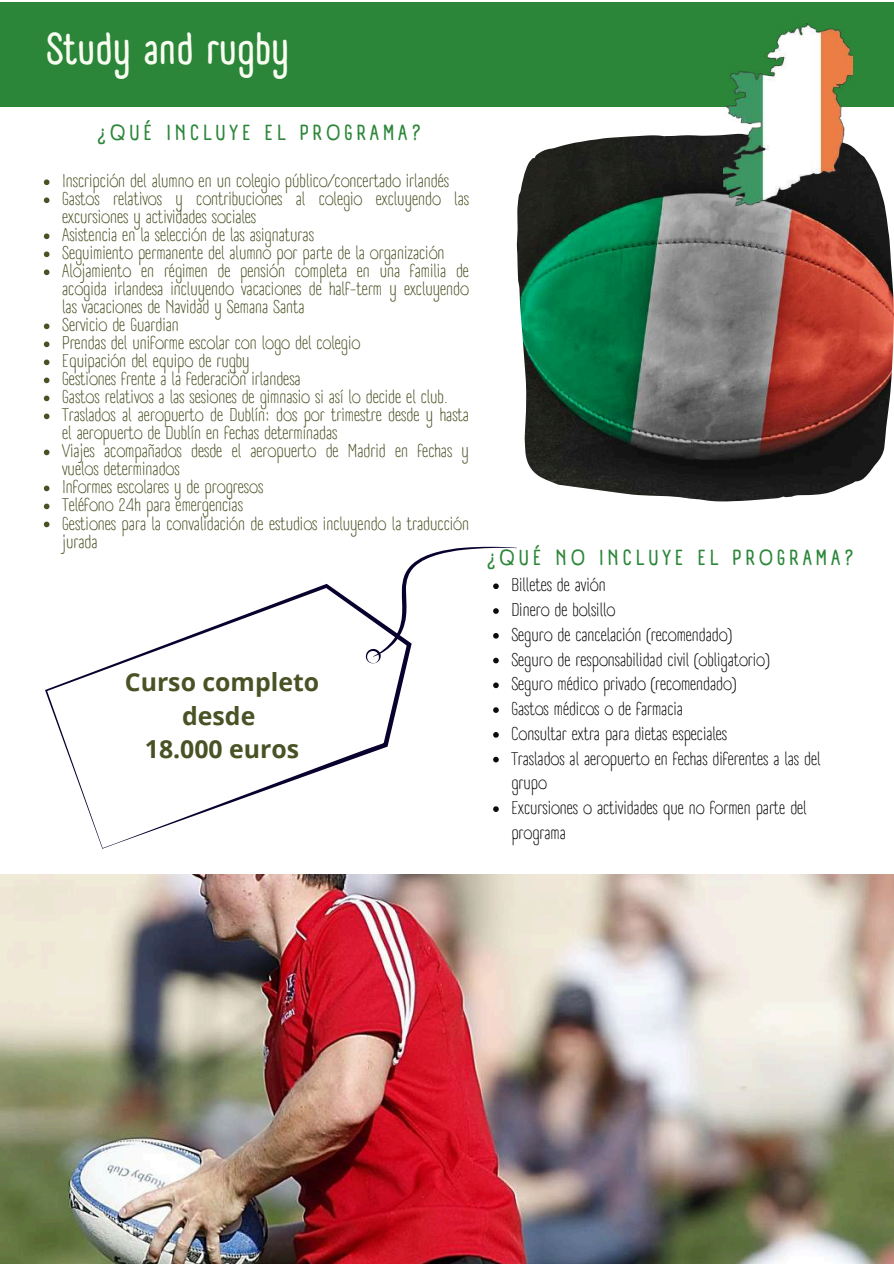
<style>
.page{position:relative;width:894px;height:1264px;background:#fff}
.page>*{position:absolute;margin:0;border:0;box-sizing:border-box;transform-origin:0 0}
.t1{font:700 43.5px "A Day Without Sun Text";color:#f9fdf1}
.t2{font:700 24.9px/33.8px "Open Sans";color:#485224;text-align:center}
.t3{font:700 21.3px "A Day Without Sun Text";letter-spacing:.19em;color:#2b8639}
.t4{font:18px/18px "A Day Without Sun Text";color:#485224}
.t5{font:18px/24.8px "A Day Without Sun Text";color:#0b0b0b}
</style>
<div class="page">
<img style="left:516px;top:135px;width:377px;height:366px">
<img style="left:0;top:874px;width:893px;height:389px">
<div style="left:0;top:3px;width:893px;height:104px;background:#2b8639"></div>
<svg style="left:45px;top:584px;width:362px;height:264px"></svg>
<svg style="left:366px;top:546px;width:150px;height:117px"></svg>
<svg style="left:493px;top:682px;width:5px;height:6px"></svg>
<svg style="left:493px;top:707px;width:5px;height:6px"></svg>
<svg style="left:493px;top:732px;width:5px;height:5px"></svg>
<svg style="left:493px;top:756px;width:5px;height:6px"></svg>
<svg style="left:493px;top:806px;width:5px;height:6px"></svg>
<img style="left:722px;top:24px;width:130px;height:181px">
<svg style="left:44px;top:179px;width:5px;height:6px"></svg>
<svg style="left:44px;top:197px;width:5px;height:6px"></svg>
<svg style="left:44px;top:233px;width:5px;height:6px"></svg>
<svg style="left:44px;top:251px;width:5px;height:6px"></svg>
<svg style="left:44px;top:269px;width:5px;height:6px"></svg>
<svg style="left:44px;top:323px;width:5px;height:6px"></svg>
<svg style="left:44px;top:341px;width:5px;height:6px"></svg>
<svg style="left:44px;top:359px;width:5px;height:6px"></svg>
<svg style="left:44px;top:377px;width:5px;height:6px"></svg>
<svg style="left:44px;top:395px;width:5px;height:6px"></svg>
<svg style="left:44px;top:413px;width:5px;height:6px"></svg>
<svg style="left:44px;top:449px;width:5px;height:6px"></svg>
<svg style="left:44px;top:485px;width:5px;height:6px"></svg>
<svg style="left:44px;top:503px;width:5px;height:6px"></svg>
<svg style="left:44px;top:521px;width:5px;height:6px"></svg>
<h1 class="t1" style="left:47px;top:23px;width:245px">Study and rugby</h1>
<p class="t3" style="left:97px;top:119px;width:325px">¿QUÉ INCLUYE EL PROGRAMA?</p>
<p class="t4" style="left:62px;top:172px;width:408px">Inscripción del alumno en un colegio público/concertado irlandés Gastos relativos y contribuciones al colegio excluyendo las excursiones y actividades sociales<br>Asistencia en la selección de las asignaturas<br>Seguimiento permanente del alumno por parte de la organización Alojamiento en régimen de pensión completa en una familia de acogida irlandesa incluyendo vacaciones de half-term y excluyendo las vacaciones de Navidad y Semana Santa<br>Servicio de Guardian<br>Prendas del uniforme escolar con logo del colegio<br>Equipación del equipo de rugby<br>Gestiones frente a la federación irlandesa<br>Gastos relativos a las sesiones de gimnasio si así lo decide el club.<br>Traslados al aeropuerto de Dublín: dos por trimestre desde y hasta el aeropuerto de Dublín en fechas determinadas<br>Viajes acompañados desde el aeropuerto de Madrid en fechas y vuelos determinados<br>Informes escolares y de progresos<br>Teléfono 24h para emergencias<br>Gestiones para la convalidación de estudios incluyendo la traducción jurada</p>
<h2 class="t2" style="left:125px;top:664px;width:196px">Curso completo desde<br>18.000 euros</h2>
<p class="t3" style="left:486px;top:545px;width:369px">¿QUÉ NO INCLUYE EL PROGRAMA?</p>
<p class="t5" style="left:511px;top:573px;width:310px">Billetes de avión<br>Dinero de bolsillo<br>Seguro de cancelación (recomendado)<br>Seguro de responsabilidad civil (obligatorio)<br>Seguro médico privado (recomendado)<br>Gastos médicos o de farmacia<br>Consultar extra para dietas especiales<br>Traslados al aeropuerto en fechas diferentes a las del grupo<br>Excursiones o actividades que no formen parte del programa</p>
</div>
